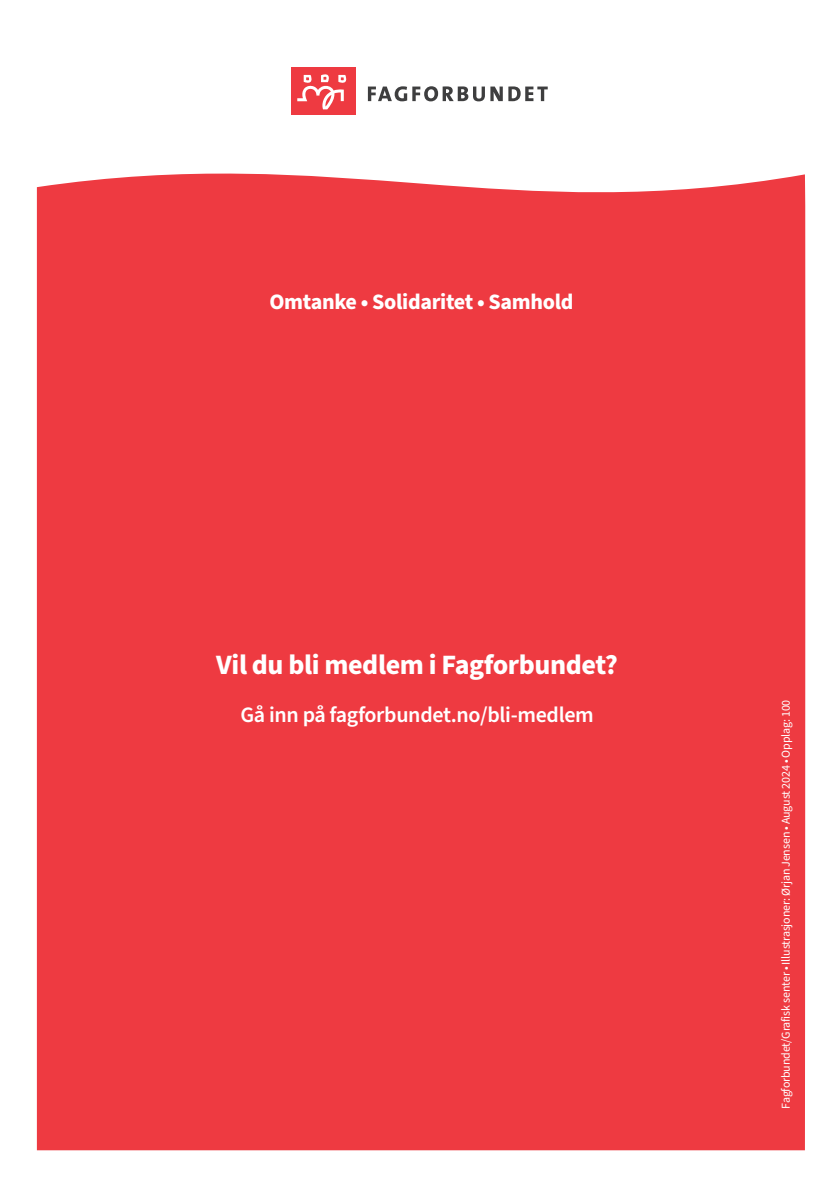
<style>
.page{position:relative;width:840px;height:1191px;background:#fff}
.page>*{position:absolute;margin:0;border:0;box-sizing:border-box;transform-origin:0 0}
.t1{font:700 28px "Source Sans Pro";letter-spacing:-.015em;color:#fff}
.t2{font:600 22px "Source Sans Pro";letter-spacing:-.015em;color:#fff}
.Tittel_liten{font:700 22px "Source Sans Pro";letter-spacing:-.015em;color:#fff}
.Tittel_liten-2{font:12px "Source Sans Pro";letter-spacing:-.015em;color:#fff}
</style>
<div class="page">
<div style="left:37px;top:173px;width:768px;height:977px;background:#ee3a41"></div>
<div style="left:291px;top:67px;width:64px;height:47px;background:#ee3a41"></div>
<svg style="left:367px;top:86px;width:117px;height:15px"></svg>
<svg style="left:490px;top:87px;width:12px;height:14px"></svg>
<svg style="left:508px;top:86px;width:39px;height:15px"></svg>
<svg style="left:297px;top:74px;width:50px;height:35px"></svg>
<p class="Tittel_liten" style="left:269px;top:287px;width:305px">Omtanke • Solidaritet • Samhold</p>
<p class="t1" style="left:216px;top:645px;width:403px">Vil du bli medlem i Fagforbundet?</p>
<p class="t2" style="left:240px;top:700px;width:355px">Gå inn på fagforbundet.no/bli-medlem</p>
<p class="Tittel_liten-2" style="left:777px;top:1108px;width:410px;rotate:-90deg">Fagforbundet/Grafisk senter • Illustrasjoner: Ørjan Jensen • August 2024 • Opplag: 100</p>
</div>
